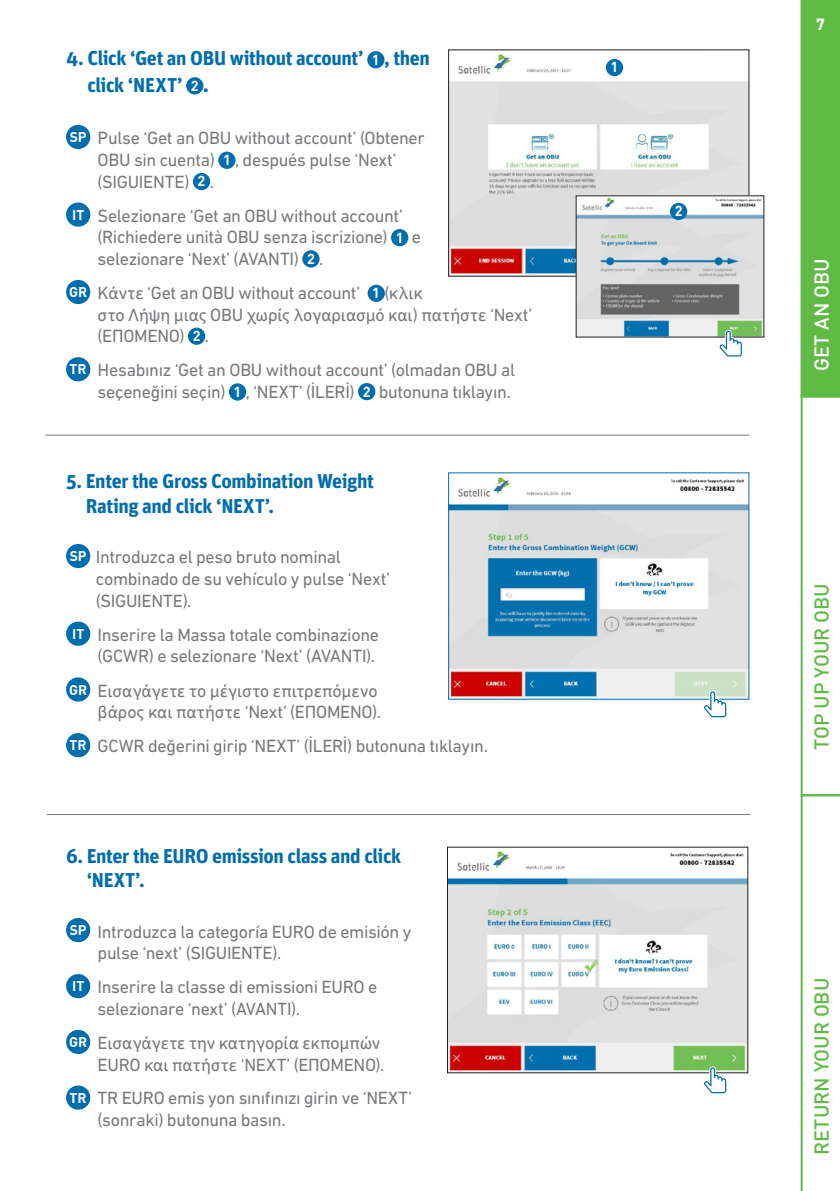
<style>
.page{position:relative;width:840px;height:1191px;background:#fff}
.page>*{position:absolute;margin:0;border:0;box-sizing:border-box;transform-origin:0 0}
.geen_tussen_lijn{font:700 22px "Unit Pro";color:#006dad}
.geen_tussen_lijn-2{font:700 20px/24px "Unit Pro";letter-spacing:-.02em;color:#006dad}
.t1{font:500 20px "DIN";color:#60bb46}
.t2{font:500 20px "DIN";color:#fff}
.geen_tussen_lijn-3{font:18px/21.6px "DIN Next W1 G";letter-spacing:-.015em;color:#76787b}
.t3{font:700 16px "DIN";color:#fff}
.t4{font:700 14.4px "DIN";color:#fff}
.t5{font:700 14px "DIN";color:#fff}
</style>
<div class="page">
<svg style="left:800px;top:0;width:39px;height:1191px"></svg>
<div style="left:367px;top:51px;width:17px;height:17px;background:#006dad;border-radius:50%"></div>
<div style="left:186px;top:77px;width:17px;height:17px;background:#006dad;border-radius:50%"></div>
<div style="left:66px;top:125px;width:24px;height:24px;background:#006dad;border-radius:50%"></div>
<div style="left:218px;top:152px;width:17px;height:17px;background:#006dad;border-radius:50%"></div>
<div style="left:193px;top:173px;width:17px;height:17px;background:#006dad;border-radius:50%"></div>
<div style="left:66px;top:202px;width:24px;height:25px;background:#006dad;border-radius:50%"></div>
<div style="left:391px;top:229px;width:17px;height:17px;background:#006dad;border-radius:50%"></div>
<div style="left:302px;top:250px;width:17px;height:17px;background:#006dad;border-radius:50%"></div>
<div style="left:66px;top:280px;width:24px;height:24px;background:#006dad;border-radius:50%"></div>
<div style="left:367px;top:285px;width:17px;height:17px;background:#006dad;border-radius:50%"></div>
<div style="left:188px;top:327px;width:17px;height:18px;background:#006dad;border-radius:50%"></div>
<div style="left:66px;top:357px;width:24px;height:24px;background:#006dad;border-radius:50%"></div>
<div style="left:229px;top:383px;width:17px;height:17px;background:#006dad;border-radius:50%"></div>
<div style="left:358px;top:383px;width:17px;height:17px;background:#006dad;border-radius:50%"></div>
<img style="left:450px;top:54px;width:296px;height:220px">
<img style="left:577px;top:198px;width:184px;height:137px">
<img style="left:450px;top:477px;width:296px;height:220px">
<div style="left:66px;top:544px;width:24px;height:24px;background:#006dad;border-radius:50%"></div>
<div style="left:66px;top:621px;width:24px;height:25px;background:#006dad;border-radius:50%"></div>
<div style="left:66px;top:677px;width:24px;height:24px;background:#006dad;border-radius:50%"></div>
<div style="left:66px;top:733px;width:24px;height:24px;background:#006dad;border-radius:50%"></div>
<img style="left:449px;top:850px;width:296px;height:221px">
<div style="left:66px;top:918px;width:24px;height:24px;background:#006dad;border-radius:50%"></div>
<div style="left:66px;top:974px;width:24px;height:24px;background:#006dad;border-radius:50%"></div>
<div style="left:66px;top:1029px;width:24px;height:25px;background:#006dad;border-radius:50%"></div>
<div style="left:66px;top:1085px;width:24px;height:24px;background:#006dad;border-radius:50%"></div>
<hr style="left:47px;top:814px;width:703px;height:1px;background:#76787b">
<hr style="left:45px;top:435px;width:703px;height:1px;background:#76787b">
<svg style="left:718px;top:330px;width:24px;height:27px"></svg>
<svg style="left:703px;top:690px;width:23px;height:28px"></svg>
<svg style="left:703px;top:1066px;width:23px;height:28px"></svg>
<div style="left:605px;top:59px;width:17px;height:17px;background:#006dad;border-radius:50%"></div>
<div style="left:669px;top:203px;width:18px;height:17px;background:#006dad;border-radius:50%"></div>
<p class="geen_tussen_lijn-2" style="left:66px;top:45px;width:299px">4. Click ‘Get an OBU without account’</p>
<p class="t4" style="left:372px;top:50px;width:9px">1</p>
<p class="geen_tussen_lijn-2" style="left:384px;top:45px;width:47px">, then</p>
<p class="geen_tussen_lijn-2" style="left:87px;top:72px;width:97px">click ‘NEXT’</p>
<p class="t4" style="left:191px;top:76px;width:9px">2</p>
<p class="geen_tussen_lijn" style="left:203px;top:68px;width:8px">.</p>
<p class="t5" style="left:70px;top:128px;width:19px">SP</p>
<p class="geen_tussen_lijn-3" style="left:97px;top:127px;width:328px">Pulse ‘Get an OBU without account’ (Obtener<br>OBU sin cuenta)</p>
<p class="t4" style="left:223px;top:150px;width:9px">1</p>
<p class="geen_tussen_lijn-3" style="left:235px;top:149px;width:163px">, después pulse ‘Next’</p>
<p class="geen_tussen_lijn-3" style="left:97px;top:170px;width:93px">(SIGUIENTE)</p>
<p class="t4" style="left:197px;top:172px;width:9px">2</p>
<p class="geen_tussen_lijn-3" style="left:209px;top:170px;width:6px">.</p>
<p class="t5" style="left:72px;top:205px;width:14px">IT</p>
<p class="geen_tussen_lijn-3" style="left:97px;top:205px;width:307px">Selezionare ‘Get an OBU without account’ (Richiedere unità OBU senza iscrizione)</p>
<p class="t4" style="left:395px;top:228px;width:9px">1</p>
<p class="geen_tussen_lijn-3" style="left:411px;top:226px;width:11px">e</p>
<p class="geen_tussen_lijn-3" style="left:97px;top:248px;width:203px">selezionare ‘Next’ (AVANTI)</p>
<p class="t4" style="left:307px;top:249px;width:9px">2</p>
<p class="geen_tussen_lijn-3" style="left:319px;top:248px;width:6px">.</p>
<p class="geen_tussen_lijn-3" style="left:97px;top:282px;width:436px;text-indent:286px">(κλικ<br>στο Λήψη μιας OBU χωρίς λογαριασμό και) πατήστε ‘Next’ (ΕΠΟΜΕΝΟ)</p>
<p class="t5" style="left:69px;top:283px;width:20px">GR</p>
<p class="geen_tussen_lijn-3" style="left:97px;top:282px;width:264px">Κάντε ‘Get an OBU without account’</p>
<p class="t4" style="left:372px;top:283px;width:9px">1</p>
<p class="t4" style="left:192px;top:326px;width:9px">2</p>
<p class="geen_tussen_lijn-3" style="left:205px;top:325px;width:6px">.</p>
<p class="t5" style="left:70px;top:360px;width:19px">TR</p>
<p class="geen_tussen_lijn-3" style="left:97px;top:359px;width:418px">Hesabınız ‘Get an OBU without account’ (olmadan OBU al seçeneğini seçin)</p>
<p class="t4" style="left:233px;top:382px;width:9px">1</p>
<p class="geen_tussen_lijn-3" style="left:245px;top:380px;width:110px">, ‘NEXT’ (İLERİ)</p>
<p class="t4" style="left:362px;top:382px;width:9px">2</p>
<p class="geen_tussen_lijn-3" style="left:378px;top:380px;width:134px">butonuna tıklayın.</p>
<p class="geen_tussen_lijn-2" style="left:86px;top:468px;width:289px;text-indent:-20px">5. Enter the Gross Combination Weight<br>Rating and click ‘NEXT’.</p>
<p class="t5" style="left:70px;top:547px;width:19px">SP</p>
<p class="geen_tussen_lijn-3" style="left:96px;top:546px;width:295px">Introduzca el peso bruto nominal combinado de su vehículo y pulse ‘Next’ (SIGUIENTE).</p>
<p class="t5" style="left:72px;top:624px;width:14px">IT</p>
<p class="geen_tussen_lijn-3" style="left:97px;top:623px;width:283px">Inserire la Massa totale combinazione (GCWR) e selezionare ‘Next’ (AVANTI).</p>
<p class="t5" style="left:69px;top:680px;width:20px">GR</p>
<p class="geen_tussen_lijn-3" style="left:97px;top:679px;width:285px">Εισαγάγετε το μέγιστο επιτρεπόμενο βάρος και πατήστε ‘Next’ (ΕΠΟΜΕΝΟ).</p>
<p class="t5" style="left:70px;top:736px;width:19px">TR</p>
<p class="geen_tussen_lijn-3" style="left:97px;top:735px;width:391px">GCWR değerini girip ‘NEXT’ (İLERİ) butonuna tıklayın.</p>
<p class="geen_tussen_lijn-2" style="left:87px;top:842px;width:316px;text-indent:-21px">6. Enter the EURO emission class and click ‘NEXT’.</p>
<p class="t5" style="left:70px;top:921px;width:19px">SP</p>
<p class="geen_tussen_lijn-3" style="left:97px;top:920px;width:315px">Introduzca la categoría EURO de emisión y pulse ‘next’ (SIGUIENTE).</p>
<p class="t5" style="left:72px;top:977px;width:14px">IT</p>
<p class="geen_tussen_lijn-3" style="left:97px;top:976px;width:281px">Inserire la classe di emissioni EURO e selezionare ‘next’ (AVANTI).</p>
<p class="t5" style="left:69px;top:1033px;width:20px">GR</p>
<p class="geen_tussen_lijn-3" style="left:97px;top:1031px;width:288px">Εισαγάγετε την κατηγορία εκπομπών<br>EURO και πατήστε ‘NEXT’ (ΕΠΟΜΕΝΟ).</p>
<p class="t5" style="left:70px;top:1088px;width:19px">TR</p>
<p class="geen_tussen_lijn-3" style="left:97px;top:1087px;width:316px">TR EURO emis yon sınıfınızı girin ve ‘NEXT’ (sonraki) butonuna basın.</p>
<p class="t4" style="left:610px;top:58px;width:9px">1</p>
<p class="t4" style="left:674px;top:202px;width:9px">2</p>
<p class="t3" style="left:815px;top:14px;width:10px">7</p>
<p class="t2" style="left:808px;top:371px;width:114px;rotate:-90deg">GET AN OBU</p>
<p class="t1" style="left:808px;top:750px;width:168px;rotate:-90deg">TOP UP YOUR OBU</p>
<p class="t1" style="left:808px;top:1154px;width:178px;rotate:-90deg">RETURN YOUR OBU</p>
</div>
